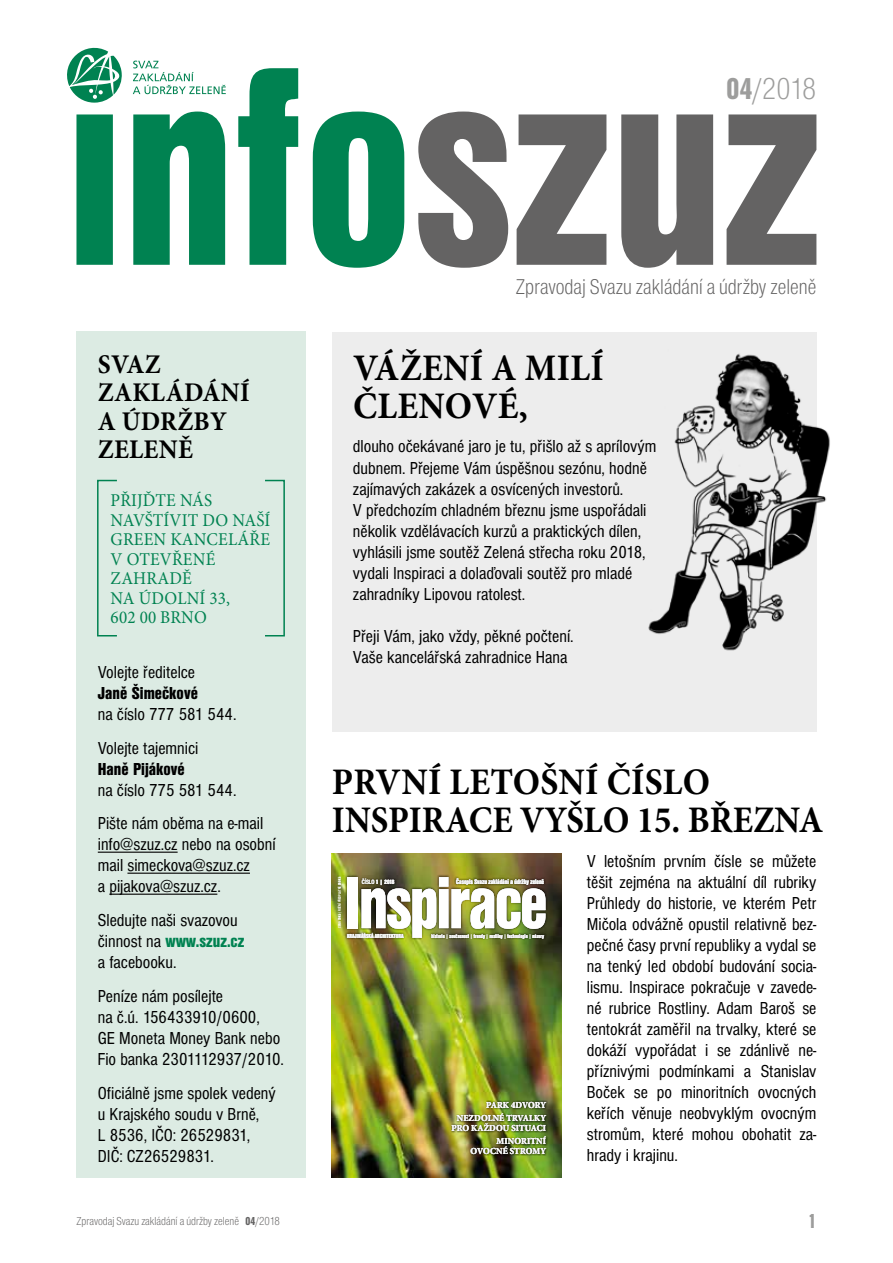
<style>
.page{position:relative;width:893px;height:1263px;background:#fff}
.page>*{position:absolute;margin:0;border:0;box-sizing:border-box;transform-origin:0 0}
.t1{font:900 condensed 76.5px "Nimbus Sans DCE";letter-spacing:-.03em;color:#fff;scale:.95 1}
.t2{font:700 37.5px/37.5px "Minion Pro";color:#000;scale:.95 1}
.t3{font:300 condensed 31.35px "Nimbus Sans DCE";color:#9d9d9c;scale:.95 1}
.t4{font:700 27px/28.5px "Minion Pro";letter-spacing:.01em;color:#000;scale:.95 1}
.t5{font:300 condensed 22.2px "Nimbus Sans DCE";color:#646363;scale:.95 1}
.t6{font:900 condensed 21px "Nimbus Sans DCE";color:#9d9d9c;scale:.95 1}
.t7{font:condensed 18px/21px "Nimbus Sans DCE";color:#000}
.t8{font:18px/19.5px "Minion Pro";letter-spacing:.01em;color:#008251;scale:.95 1}
.t9{font:900 condensed 18px "Nimbus Sans DCE";color:#000;scale:1.05 1}
.t10{font:300 condensed 12px "Nimbus Sans DCE";color:#646363;scale:.95 1}
.t11{font:700 9.3px/13.6px "Minion Pro";letter-spacing:.01em;color:#fff;text-align:right;scale:.95 1}
.t12{font:900 condensed 6.9px "Nimbus Sans DCE";color:#fff;scale:.95 1}
.t13{font:900 condensed 6.3px "Nimbus Sans DCE";color:#fff;scale:.95 1}
.t14{font:900 condensed 6px "Nimbus Sans DCE";color:#fff;scale:.95 1}
.t15{font:900 condensed 5.7px "Nimbus Sans DCE";color:#fff;scale:.95 1}
.t16{font:condensed 3.75px "Nimbus Sans DCE";color:#fff;scale:.95 1}
.s1{font-weight:900}
.s2{font-weight:900;color:#008251}
.s3{font-weight:400}
.s4{font-weight:300}
</style>
<div class="page">
<div style="left:332px;top:332px;width:484px;height:399px;background:#ededed"></div>
<div style="left:77px;top:332px;width:229px;height:846px;background:#dcebe3"></div>
<svg style="left:418px;top:112px;width:398px;height:156px;fill:#646363"></svg>
<svg style="left:76px;top:68px;width:328px;height:200px;fill:#008251"></svg>
<svg style="left:67px;top:47px;width:55px;height:56px"></svg>
<svg style="left:133px;top:61px;width:93px;height:33px"></svg>
<hr style="left:98px;top:852px;width:80px;height:1px;background:#000">
<hr style="left:127px;top:873px;width:123px;height:1px;background:#000">
<hr style="left:109px;top:894px;width:108px;height:1px;background:#000">
<img style="left:648px;top:350px;width:182px;height:318px">
<div style="left:97px;top:480px;width:21px;height:156px;border:2px solid #008251"></div>
<div style="left:264px;top:480px;width:21px;height:156px;border:2px solid #008251"></div>
<img style="left:332px;top:853px;width:229px;height:325px">
<div style="left:450px;top:1099px;width:98px;height:57px;background:#000;opacity:.45"></div>
<div style="left:345px;top:875px;width:203px;height:65px;background:#000;opacity:.3"></div>
<div style="left:345px;top:930px;width:61px;height:10px;background:#000;opacity:.3"></div>
<div style="left:429px;top:931px;width:117px;height:10px;background:#000;opacity:.3"></div>
<div style="left:454px;top:876px;width:92px;height:11px;background:#000;opacity:.3"></div>
<div style="left:360px;top:876px;width:37px;height:11px;background:#000;opacity:.3"></div>
<h3 class="t3" style="left:726px;top:71px;width:96px"><span class="s1">04</span>/2018</h3>
<h3 class="t4" style="left:98px;top:349px;width:161px">SVAZ<br>ZAKLÁDÁNÍ<br>A ÚDRŽBY<br>ZELENĚ</h3>
<p class="t8" style="left:111px;top:491px;width:170px">PŘIJĎTE NÁS<br>NAVŠTÍVIT DO NAŠÍ<br>GREEN KANCELÁŘE<br>V OTEVŘENÉ<br>ZAHRADĚ<br>NA ÚDOLNÍ 33,<br>602 00 BRNO</p>
<p class="t7" style="left:98px;top:662px;width:99px">Volejte ředitelce</p>
<p class="t9" style="left:98px;top:683px;width:97px">Janě Šimečkové</p>
<p class="t7" style="left:98px;top:697px;width:140px;line-height:33.8px">na číslo 777 581 544.<br>Volejte tajemnici</p>
<p class="t9" style="left:98px;top:759px;width:84px">Haně Pijákové</p>
<p class="t7" style="left:98px;top:773px;width:167px;line-height:33.8px">na číslo 775 581 544.<br>Pište nám oběma na e-mail</p>
<p class="t7" style="left:98px;top:834px;width:179px">info@szuz.cz nebo na osobní mail simeckova@szuz.cz<br>a pijakova@szuz.cz.</p>
<p class="t7" style="left:98px;top:910px;width:148px">Sledujte naši svazovou činnost na <span class="s2">www.szuz.cz </span>a facebooku.</p>
<p class="t7" style="left:98px;top:986px;width:188px">Peníze nám posílejte<br>na č.ú. 156433910/0600,<br>GE Moneta Money Bank nebo<br>Fio banka 2301112937/2010.</p>
<p class="t7" style="left:98px;top:1083px;width:179px">Oficiálně jsme spolek vedený u Krajského soudu v Brně,<br>L 8536, IČO: 26529831,<br>DIČ: CZ26529831.</p>
<p class="t5" style="left:516px;top:275px;width:318px">Zpravodaj Svazu zakládání a údržby zeleně</p>
<h2 class="t2" style="left:353px;top:349px;width:266px">VÁŽENÍ A MILÍ<br>ČLENOVÉ,</h2>
<p class="t7" style="left:353px;top:436px;width:305px">dlouho očekávané jaro je tu, přišlo až s aprílovým dubnem. Přejeme Vám úspěšnou sezónu, hodně zajímavých zakázek a osvícených investorů.<br>V předchozím chladném březnu jsme uspořádali několik vzdělávacích kurzů a praktických dílen, vyhlásili jsme soutěž Zelená střecha roku 2018, vydali Inspiraci a dolaďovali soutěž pro mladé zahradníky Lipovou ratolest.</p>
<p class="t7" style="left:353px;top:625px;width:222px">Přeji Vám, jako vždy, pěkné počtení.<br>Vaše kancelářská zahradnice Hana</p>
<h2 class="t2" style="left:332px;top:763px;width:519px">PRVNÍ LETOŠNÍ ČÍSLO<br>INSPIRACE VYŠLO 15. BŘEZNA</h2>
<h1 class="t1" style="left:344px;top:860px;width:216px">Inspirace</h1>
<p class="t16" style="left:338px;top:928px;width:55px;rotate:-90deg">CENA <span class="s1">70 Kč</span> / ROČNÍ PŘEDPLATNÉ <span class="s1">260 Kč</span></p>
<p class="t13" style="left:362px;top:878px;width:36px"><span class="s3">ČÍSLO</span> 1 | 2018</p>
<p class="t12" style="left:456px;top:878px;width:94px">Časopis Svazu zakládání a údržby zeleně</p>
<p class="t14" style="left:347px;top:932px;width:61px">KRAJINÁŘSKÁ ARCHITEKTURA</p>
<p class="t15" style="left:431px;top:933px;width:120px">historie <span class="s4">|</span> současnost <span class="s4">|</span> trendy <span class="s4">|</span> rostliny <span class="s4">|</span> technologie <span class="s4">|</span> názory</p>
<p class="t11" style="left:457px;top:1098px;width:96px">PARK 4DVORY<br>NEZDOLNÉ TRVALKY</p>
<p class="t11" style="left:451px;top:1121px;width:101px">PRO KAŽDOU SITUACI<br>MINORITNÍ</p>
<p class="t11" style="left:470px;top:1144px;width:81px">OVOCNÉ STROMY</p>
<p class="t7" style="left:587px;top:851px;width:231px;text-align:justify">V letošním prvním čísle se můžete těšit zejména na aktuální díl rubriky Průhledy do historie, ve kterém Petr Mičola odvážně opustil relativně bez&shy;pečné časy první republiky a vydal se na tenký led období budování socia&shy;lismu. Inspirace pokračuje v zavede&shy;né rubrice Rostliny. Adam Baroš se tentokrát zaměřil na trvalky, které se dokáží vypořádat i se zdánlivě ne&shy;příznivými podmínkami a Stanislav Boček se po minoritních ovocných keřích věnuje neobvyklým ovocným stromům, které mohou obohatit za&shy;hrady i krajinu.</p>
<p class="t10" style="left:77px;top:1214px;width:216px">Zpravodaj Svazu zakládání a údržby zeleně <span class="s1">04</span>/2018</p>
<p class="t6" style="left:808px;top:1210px;width:11px">1</p>
</div>
